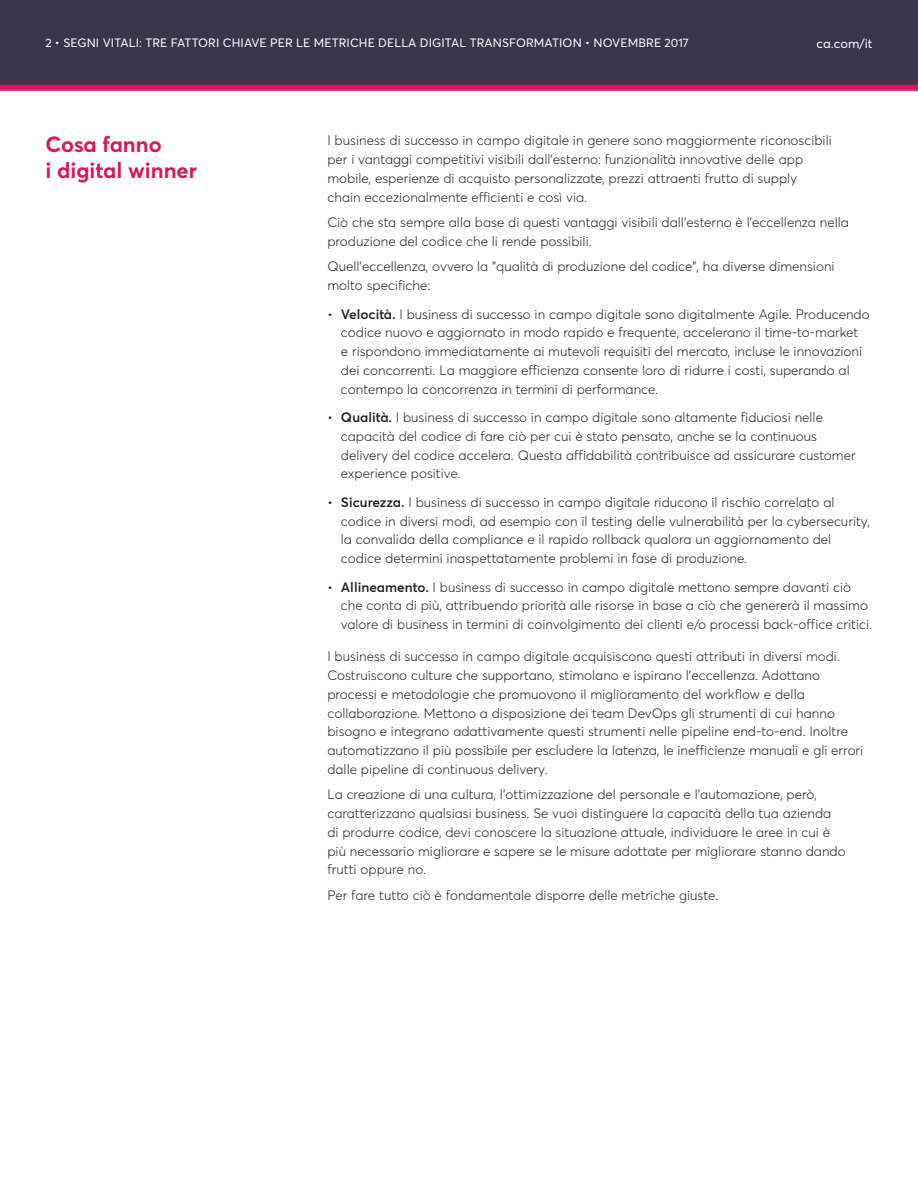
<style>
.page{position:relative;width:918px;height:1188px;background:#fff}
.page>*{position:absolute;margin:0;border:0;box-sizing:border-box;transform-origin:0 0}
.t1{font:700 21.75px/26.2px "Averta";color:#db175c}
.t2{font:300 13.5px/18.8px "Averta";color:#231f20}
.t3{font:12.75px "Averta";color:#fff}
.t4{font:12px "Averta";letter-spacing:.01em;color:#fff}
.s1{font-weight:600}
</style>
<div class="page">
<svg style="left:0;top:0;width:918px;height:91px;background:#44344d"></svg>
<p class="t4" style="left:45px;top:35px;width:645px">2 • SEGNI VITALI: TRE FATTORI CHIAVE PER LE METRICHE DELLA DIGITAL TRANSFORMATION • NOVEMBRE 2017</p>
<p class="t3" style="left:817px;top:35px;width:58px">ca.com/it</p>
<h1 class="t1" style="left:45px;top:131px;width:153px">Cosa fanno<br>i digital winner</h1>
<p class="t2" style="left:327px;top:131px;width:506px">I business di successo in campo digitale in genere sono maggiormente riconoscibili per i vantaggi competitivi visibili dall'esterno: funzionalità innovative delle app mobile, esperienze di acquisto personalizzate, prezzi attraenti frutto di supply chain eccezionalmente efficienti e così via.</p>
<p class="t2" style="left:327px;top:213px;width:523px">Ciò che sta sempre alla base di questi vantaggi visibili dall'esterno è l'eccellenza nella produzione del codice che li rende possibili.</p>
<p class="t2" style="left:327px;top:257px;width:509px">Quell'eccellenza, ovvero la "qualità di produzione del codice", ha diverse dimensioni molto specifiche:</p>
<p class="t2" style="left:341px;top:304px;width:530px;text-indent:-14px">• <span class="s1">Velocità.</span> I business di successo in campo digitale sono digitalmente Agile. Producendo codice nuovo e aggiornato in modo rapido e frequente, accelerano il time-to-market<br>e rispondono immediatamente ai mutevoli requisiti del mercato, incluse le innovazioni dei concorrenti. La maggiore efficienza consente loro di ridurre i costi, superando al contempo la concorrenza in termini di performance.</p>
<p class="t2" style="left:341px;top:408px;width:516px;text-indent:-14px">• <span class="s1">Qualità.</span> I business di successo in campo digitale sono altamente fiduciosi nelle capacità del codice di fare ciò per cui è stato pensato, anche se la continuous delivery del codice accelera. Questa affidabilità contribuisce ad assicurare customer experience positive.</p>
<p class="t2" style="left:341px;top:493px;width:531px;text-indent:-14px">• <span class="s1">Sicurezza.</span> I business di successo in campo digitale riducono il rischio correlato al codice in diversi modi, ad esempio con il testing delle vulnerabilità per la cybersecurity, la convalida della compliance e il rapido rollback qualora un aggiornamento del codice determini inaspettatamente problemi in fase di produzione.</p>
<p class="t2" style="left:341px;top:577px;width:533px;text-indent:-14px">• <span class="s1">Allineamento.</span> I business di successo in campo digitale mettono sempre davanti ciò che conta di più, attribuendo priorità alle risorse in base a ciò che genererà il massimo valore di business in termini di coinvolgimento dei clienti e/o processi back-office critici.</p>
<p class="t2" style="left:327px;top:647px;width:537px">I business di successo in campo digitale acquisiscono questi attributi in diversi modi.<br>Costruiscono culture che supportano, stimolano e ispirano l'eccellenza. Adottano processi e metodologie che promuovono il miglioramento del workflow e della collaborazione. Mettono a disposizione dei team DevOps gli strumenti di cui hanno bisogno e integrano adattivamente questi strumenti nelle pipeline end-to-end. Inoltre automatizzano il più possibile per escludere la latenza, le inefficienze manuali e gli errori dalle pipeline di continuous delivery.</p>
<p class="t2" style="left:327px;top:785px;width:520px">La creazione di una cultura, l'ottimizzazione del personale e l'automazione, però, caratterizzano qualsiasi business. Se vuoi distinguere la capacità della tua azienda di produrre codice, devi conoscere la situazione attuale, individuare le aree in cui è più necessario migliorare e sapere se le misure adottate per migliorare stanno dando frutti oppure no.</p>
<p class="t2" style="left:327px;top:886px;width:392px">Per fare tutto ciò è fondamentale disporre delle metriche giuste.</p>
</div>
